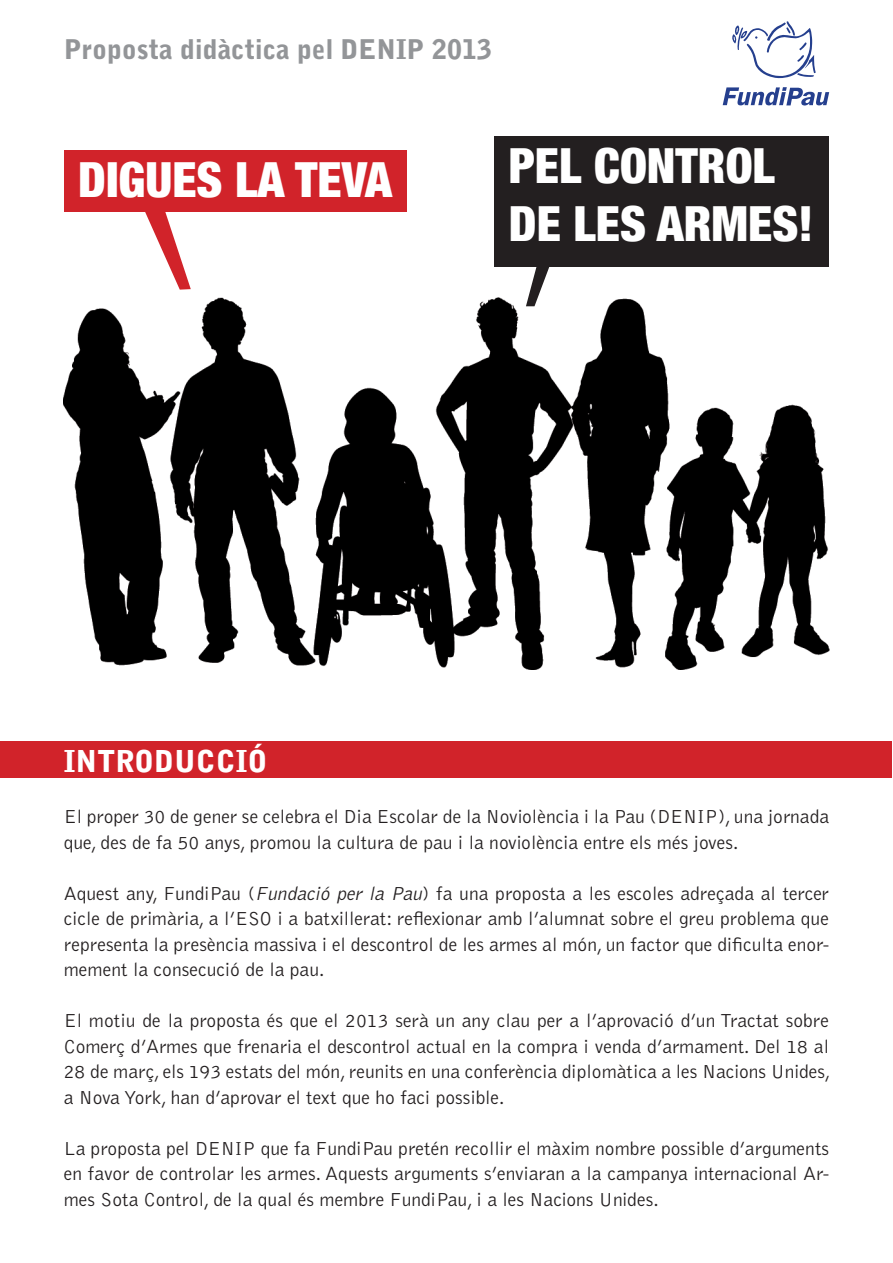
<style>
.page{position:relative;width:893px;height:1263px;background:#fff}
.page>*{position:absolute;margin:0;border:0;box-sizing:border-box;transform-origin:0 0}
.t1{font:900 condensed 48.45px/58.1px "Helvetica Neue";color:#fff}
.t2{font:900 30px "Bell Gothic";color:#fff}
.t3{font:900 27px "Bell Gothic";color:#939598}
.t4{font:300 19.5px/25.5px "Bell Gothic";color:#231f20;text-align:justify}
.s1{font-style:italic}
</style>
<div class="page">
<div style="left:0;top:741px;width:891px;height:36px;background:#d1232a"></div>
<img style="left:64px;top:297px;width:765px;height:372px">
<svg style="left:525px;top:266px;width:45px;height:41px"></svg>
<svg style="left:120px;top:211px;width:71px;height:79px"></svg>
<div style="left:494px;top:136px;width:335px;height:130px;background:#231f20"></div>
<div style="left:64px;top:150px;width:343px;height:61px;background:#d1232a"></div>
<svg style="left:732px;top:21px;width:84px;height:57px"></svg>
<svg style="left:723px;top:87px;width:106px;height:19px"></svg>
<h3 class="t3" style="left:64px;top:38px;width:430px">Proposta didàctica pel DENIP 2013</h3>
<h1 class="t1" style="left:78px;top:152px;width:315px">DIGUES LA TEVA</h1>
<h1 class="t1" style="left:509px;top:137px;width:306px">PEL CONTROL<br>DE LES ARMES!</h1>
<h2 class="t2" style="left:64px;top:750px;width:205px">INTRODUCCIÓ</h2>
<p class="t4" style="left:64px;top:806px;width:767px">El proper 30 de gener se celebra el Dia Escolar de la Noviolència i la Pau (DENIP), una jornada que, des de fa 50 anys, promou la cultura de pau i la noviolència entre els més joves.</p>
<p class="t4" style="left:64px;top:882px;width:767px">Aquest any, FundiPau (<span class="s1">Fundació per la Pau</span>) fa una proposta a les escoles adreçada al tercer cicle de primària, a l’ESO i a batxillerat: reflexionar amb l’alumnat sobre el greu problema que representa la presència massiva i el descontrol de les armes al món, un factor que dificulta enor&shy;mement la consecució de la pau.</p>
<p class="t4" style="left:64px;top:1010px;width:768px">El motiu de la proposta és que el 2013 serà un any clau per a l’aprovació d’un Tractat sobre Comerç d’Armes que frenaria el descontrol actual en la compra i venda d’armament. Del 18 al 28 de març, els 193 estats del món, reunits en una conferència diplomàtica a les Nacions Unides, a Nova York, han d’aprovar el text que ho faci possible.</p>
<p class="t4" style="left:64px;top:1137px;width:767px">La proposta pel DENIP que fa FundiPau pretén recollir el màxim nombre possible d’arguments en favor de controlar les armes. Aquests arguments s’enviaran a la campanya internacional Ar&shy;mes Sota Control, de la qual és membre FundiPau, i a les Nacions Unides.</p>
</div>
